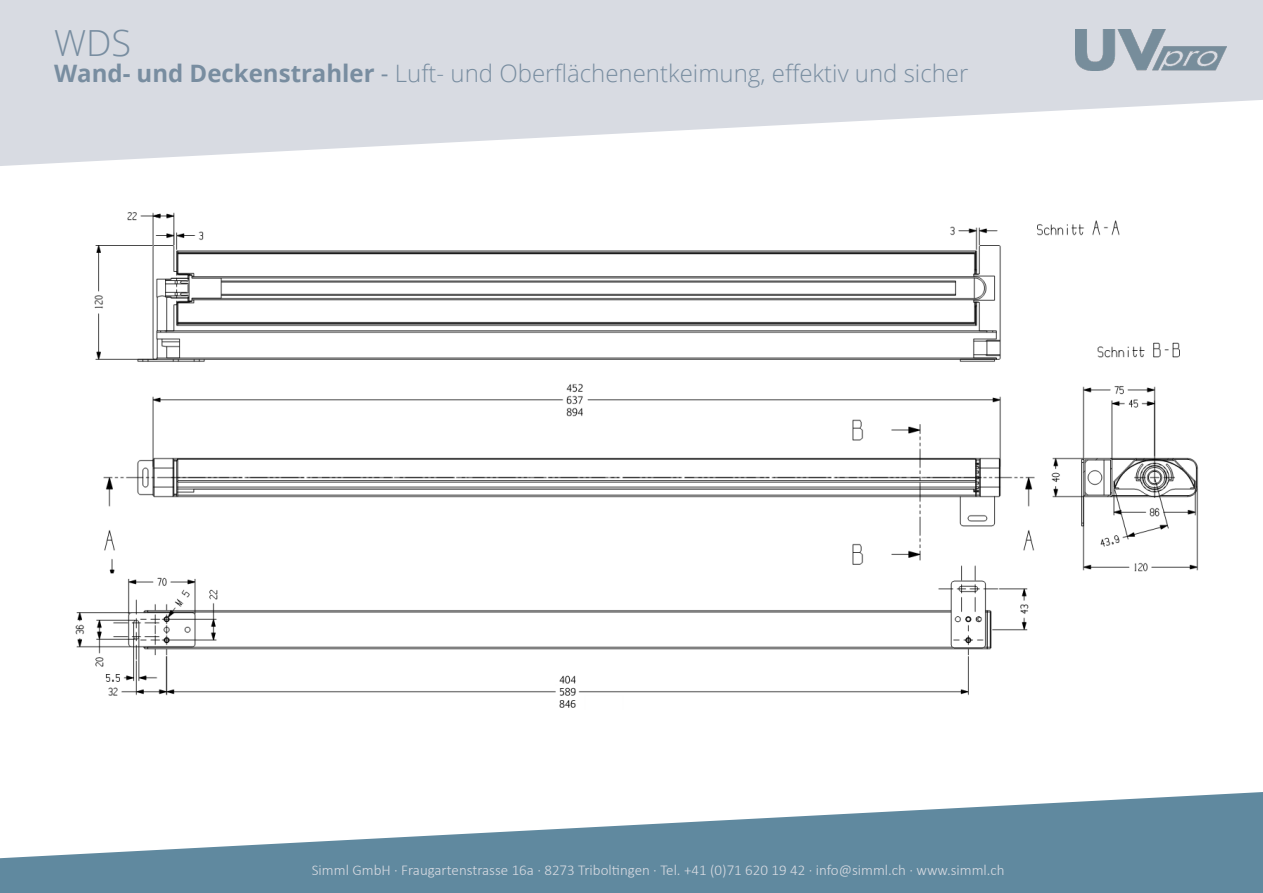
<style>
.page{position:relative;width:1263px;height:893px;background:#fff}
.page>*{position:absolute;margin:0;border:0;box-sizing:border-box;transform-origin:0 0}
.t1{font:300 36px "Open Sans";color:#788da0}
.t2{font:300 24px "Open Sans";color:#788da0}
.t3{font:300 15px "Calibri";color:#d8dbe2}
.s1{font-weight:700}
.s2{font-weight:400}
</style>
<div class="page">
<svg style="left:0;top:0;width:1263px;height:166px;fill:#d8dbe2"></svg>
<img style="left:1075px;top:30px;width:151px;height:40px">
<svg style="left:0;top:792px;width:1263px;height:101px;fill:#60899f"></svg>
<img style="left:75px;top:212px;width:1124px;height:496px">
<h1 class="t1" style="left:54px;top:18px;width:79px">WDS</h1>
<h2 class="t2" style="left:54px;top:57px;width:916px"><span class="s1">Wand- und Deckenstrahler</span> <span class="s2">-</span> Luft- und Oberflächenentkeimung, effektiv und sicher</h2>
<p class="t3" style="left:312px;top:860px;width:694px">Simml GmbH · Fraugartenstrasse 16a · 8273 Triboltingen · Tel. +41 (0)71 620 19 42 · info@simml.ch · www.simml.ch</p>
</div>
